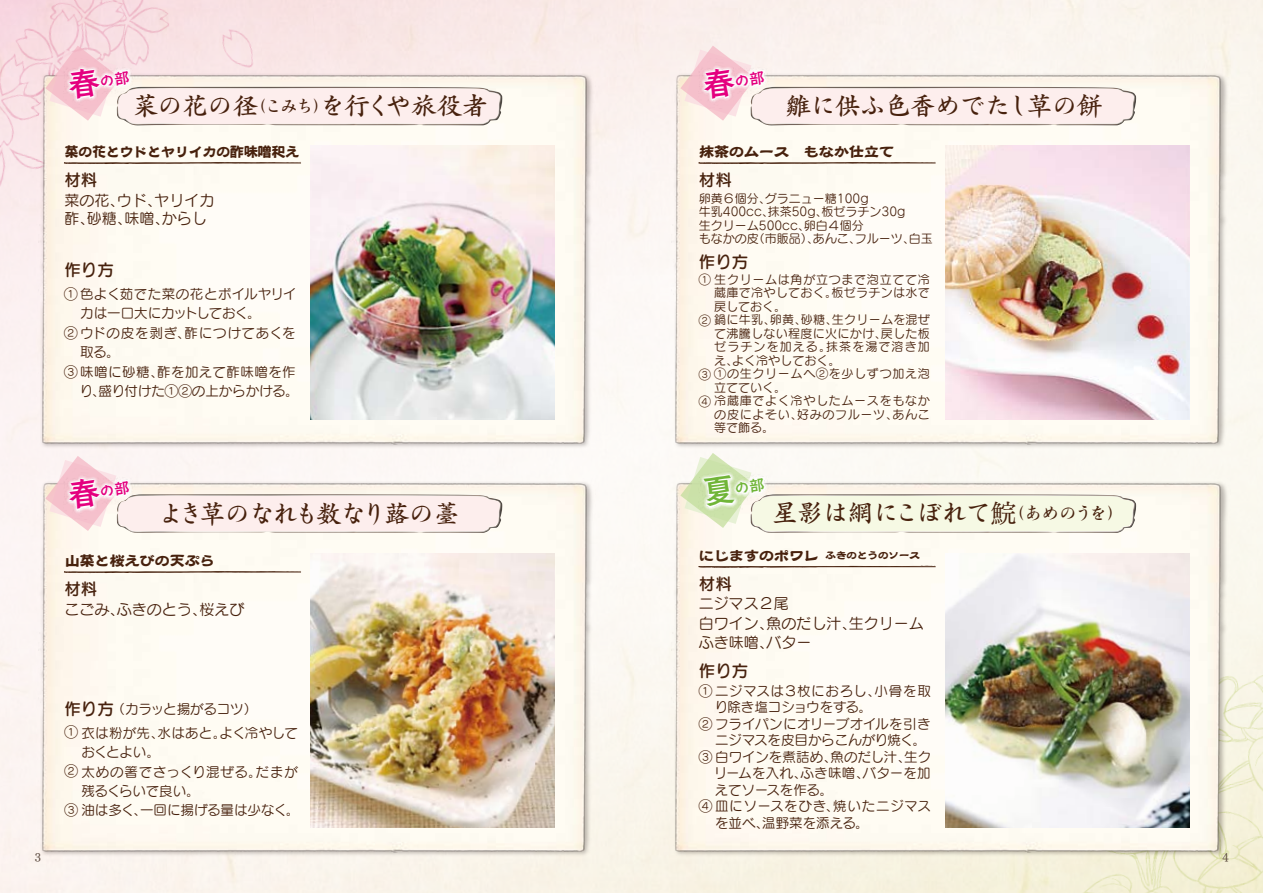
<style>
.page{position:relative;width:1263px;height:893px;background:#fff}
.page>*{position:absolute;margin:0;border:0;box-sizing:border-box;transform-origin:0 0}
.t1{font:25.5px "Greco Std DB";letter-spacing:-.03em;color:#47210d}
.t2{font:25.5px "Greco Std DB";letter-spacing:-.105em;color:#47210d}
.t3{font:16.5px "Seurat Pro DB";color:#47210d}
.t4{font:15px/19.5px "Seurat Pro M";color:#47210d}
.t5{font:15px "Hourei Std EB";color:#47210d}
.t6{font:15px "Hourei Std EB";color:#47210d;scale:.92 1}
.t7{font:13.5px/16.5px "Seurat Pro M";color:#47210d}
.t8{font:13.5px "Seurat Pro M";letter-spacing:.055em;color:#47210d}
.t9{font:13.5px "Seurat Pro M";letter-spacing:.025em;color:#47210d}
.t10{font:13.5px "Seurat Pro M";letter-spacing:.065em;color:#47210d}
.t11{font:13.5px "Seurat Pro M";letter-spacing:.04em;color:#47210d}
.t12{font:13.5px "Seurat Pro M";letter-spacing:.06em;color:#47210d}
.t13{font:13.5px "Seurat Pro M";letter-spacing:.035em;color:#47210d}
.t14{font:13.5px "Seurat Pro M";letter-spacing:.03em;color:#47210d}
.t15{font:13.5px "Seurat Pro M";letter-spacing:-.02em;color:#47210d}
.t16{font:12px/13.5px "Seurat Pro M";letter-spacing:.025em;color:#47210d}
.t17{font:12px/13.5px "Seurat Pro M";color:#47210d}
.t18{font:12px "Seurat Pro M";letter-spacing:.06em;color:#47210d}
.t19{font:12px/13.5px "Seurat Pro M";letter-spacing:.055em;color:#47210d}
.t20{font:12px "Tsuku Min Pro RB";color:#5b4a3f}
.t21{font:10.5px "Hourei Std EB";color:#47210d}
.s1{font-size:18px}
.s2{font-family:"Tsuku Min Pro M"}
.s3{font-size:15px}
</style>
<div class="page">
<img style="left:0;top:0;width:1263px;height:893px">
<img style="left:36px;top:479px;width:560px;height:380px">
<img style="left:38px;top:479px;width:553px;height:375px">
<img style="left:36px;top:71px;width:560px;height:380px">
<img style="left:38px;top:72px;width:553px;height:375px">
<img style="left:671px;top:479px;width:559px;height:380px">
<img style="left:672px;top:479px;width:553px;height:375px">
<div style="left:671px;top:71px;width:559px;height:380px;background:#fbf8f1"></div>
<img style="left:672px;top:72px;width:553px;height:375px">
<img style="left:117px;top:494px;width:385px;height:39px">
<img style="left:117px;top:87px;width:385px;height:38px">
<svg style="left:64px;top:162px;width:238px;height:3px"></svg>
<svg style="left:698px;top:162px;width:238px;height:3px"></svg>
<svg style="left:698px;top:565px;width:238px;height:3px"></svg>
<svg style="left:64px;top:571px;width:238px;height:3px"></svg>
<img style="left:750px;top:494px;width:386px;height:39px">
<img style="left:750px;top:87px;width:386px;height:38px">
<img style="left:310px;top:146px;width:245px;height:273px">
<img style="left:310px;top:554px;width:245px;height:273px">
<img style="left:945px;top:146px;width:245px;height:273px">
<img style="left:945px;top:554px;width:245px;height:273px">
<svg style="left:45px;top:46px;width:455px;height:78px"></svg>
<svg style="left:680px;top:46px;width:454px;height:78px"></svg>
<svg style="left:45px;top:456px;width:455px;height:76px"></svg>
<svg style="left:680px;top:453px;width:454px;height:79px"></svg>
<p class="t1" style="left:132px;top:89px;width:357px">菜の花の径<span class="s1">（こみち）</span>を行くや旅役者</p>
<p class="t6" style="left:65px;top:142px;width:256px">菜の花とウドとヤリイカの酢味噌和え</p>
<p class="t3" style="left:64px;top:169px;width:34px">材料</p>
<p class="t4" style="left:64px;top:190px;width:152px;line-height:18px">菜の花、ウド、ヤリイカ酢、砂糖、味噌、からし</p>
<p class="t3" style="left:64px;top:259px;width:51px">作り方</p>
<p class="t11" style="left:64px;top:285px;width:234px">①色よく茹でた菜の花とボイルヤリイ</p>
<p class="t7" style="left:80px;top:304px;width:182px">カは一口大にカットしておく。</p>
<p class="t12" style="left:64px;top:324px;width:233px">②ウドの皮を剥ぎ、酢につけてあくを</p>
<p class="t7" style="left:80px;top:343px;width:41px">取る。</p>
<p class="t13" style="left:64px;top:363px;width:233px">③味噌に砂糖、酢を加えて酢味噌を作</p>
<p class="t7" style="left:80px;top:382px;width:220px">り、盛り付けた①②の上からかける。</p>
<p class="t1" style="left:785px;top:89px;width:319px">雛に供ふ色香めでたし草の餅</p>
<p class="t5" style="left:699px;top:142px;width:196px">抹茶のムース　もなか仕立て</p>
<p class="t3" style="left:699px;top:169px;width:34px">材料</p>
<p class="t17" style="left:699px;top:191px;width:235px">卵黄６個分、グラニュー糖100G<br>牛乳400CC、抹茶50G、板ゼラチン30G<br>生クリーム500CC、卵白４個分<br>もなかの皮（市販品）、あんこ、フルーツ、白玉</p>
<p class="t3" style="left:699px;top:250px;width:51px">作り方</p>
<p class="t18" style="left:699px;top:272px;width:232px">① 生クリームは角が立つまで泡立てて冷</p>
<p class="t16" style="left:699px;top:313px;width:233px">② 鍋に牛乳、卵黄、砂糖、生クリームを混ぜ</p>
<p class="t16" style="left:714px;top:286px;width:217px">蔵庫で冷やしておく。板ゼラチンは水で戻しておく。</p>
<p class="t16" style="left:714px;top:326px;width:217px;text-align:justify">て沸騰しない程度に火にかけ、戻した板ゼラチンを加える。抹茶を湯で溶き加え、よく冷やしておく。</p>
<p class="t16" style="left:714px;top:380px;width:74px">立てていく。</p>
<p class="t19" style="left:714px;top:407px;width:217px">の皮によそい、好みのフルーツ、あんこ等で飾る。</p>
<p class="t18" style="left:699px;top:366px;width:232px">③ ①の生クリームへ②を少しずつ加え泡</p>
<p class="t18" style="left:699px;top:393px;width:232px">④ 冷蔵庫でよく冷やしたムースをもなか</p>
<p class="t2" style="left:159px;top:496px;width:302px">よき草のなれも数なり蕗の薹</p>
<p class="t1" style="left:772px;top:496px;width:354px">星影は網にこぼれて<span class="s2">鯇</span><span class="s1">（あめのうを）</span></p>
<p class="t5" style="left:65px;top:551px;width:151px">山菜と桜えびの天ぷら</p>
<p class="t3" style="left:64px;top:578px;width:34px">材料</p>
<p class="t4" style="left:64px;top:599px;width:182px">こごみ、ふきのとう、桜えび</p>
<p class="t3" style="left:64px;top:698px;width:51px">作り方</p>
<p class="t7" style="left:112px;top:700px;width:147px">（カラッと揚がるコツ）</p>
<p class="t9" style="left:64px;top:724px;width:235px">① 衣は粉が先、水はあと。よく冷やして</p>
<p class="t7" style="left:81px;top:743px;width:80px">おくとよい。</p>
<p class="t10" style="left:64px;top:763px;width:235px">② 太めの箸でさっくり混ぜる。だまが</p>
<p class="t15" style="left:81px;top:782px;width:120px">残るくらいで良い。</p>
<p class="t7" style="left:64px;top:802px;width:237px">③ 油は多く、一回に揚げる量は少なく。</p>
<p class="t21" style="left:699px;top:549px;width:222px"><span class="s3">にじますのポワレ</span> ふきのとうのソース</p>
<p class="t3" style="left:699px;top:572px;width:34px">材料</p>
<p class="t4" style="left:699px;top:593px;width:226px">ニジマス２尾<br>白ワイン、魚のだし汁、生クリームふき味噌、バター</p>
<p class="t3" style="left:699px;top:660px;width:51px">作り方</p>
<p class="t8" style="left:699px;top:682px;width:233px">①ニジマスは３枚におろし、小骨を取</p>
<p class="t14" style="left:699px;top:715px;width:233px">② フライパンにオリーブオイルを引き</p>
<p class="t7" style="left:699px;top:748px;width:234px">③ 白ワインを煮詰め、魚のだし汁、生ク</p>
<p class="t8" style="left:699px;top:797px;width:234px">④皿にソースをひき、焼いたニジマス</p>
<p class="t7" style="left:715px;top:699px;width:159px">り除き塩コショウをする。</p>
<p class="t7" style="left:715px;top:732px;width:212px">ニジマスを皮目からこんがり焼く。</p>
<p class="t7" style="left:714px;top:765px;width:219px">リームを入れ、ふき味噌、バターを加えてソースを作る。</p>
<p class="t7" style="left:715px;top:814px;width:155px">を並べ、温野菜を添える。</p>
<p class="t20" style="left:35px;top:847px;width:8px">3</p>
<p class="t20" style="left:1222px;top:846px;width:8px">4</p>
</div>
